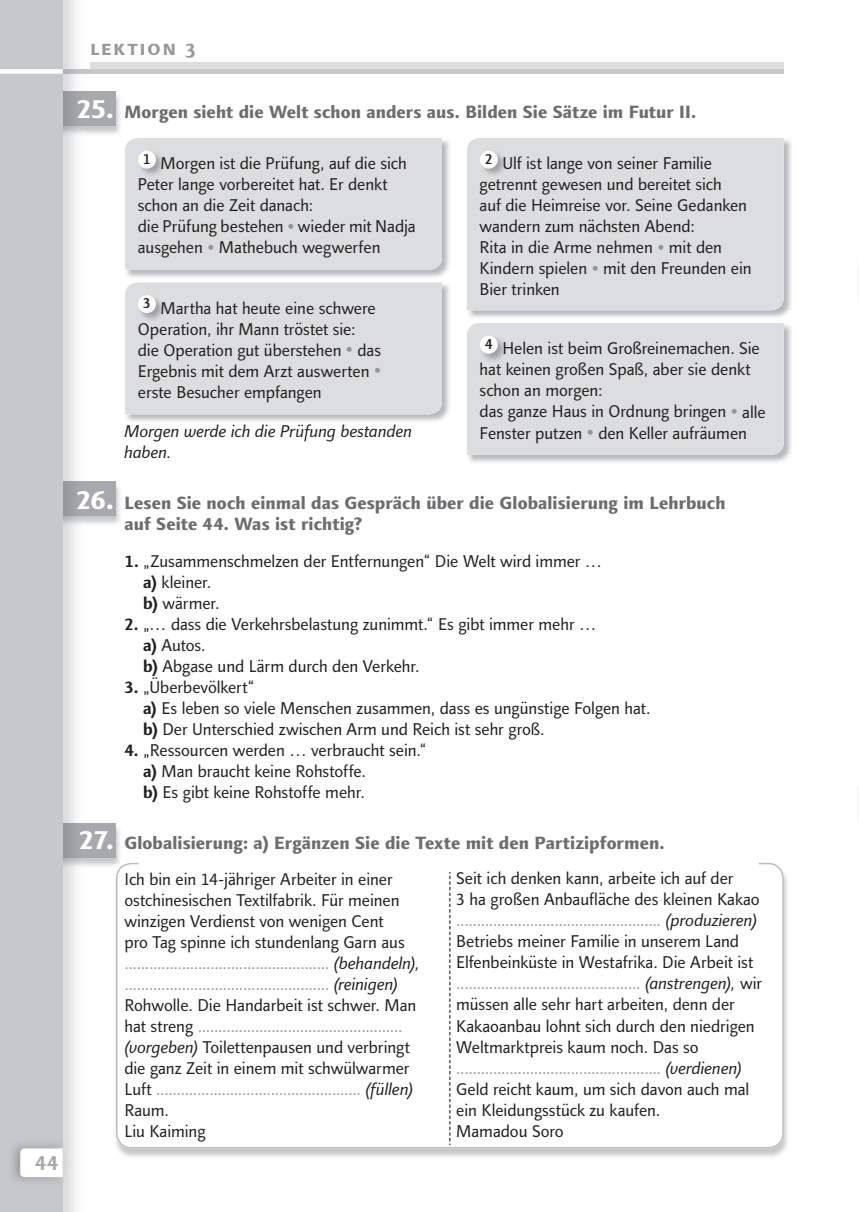
<style>
.page{position:relative;width:859px;height:1212px;background:#fff}
.page>*{position:absolute;margin:0;border:0;box-sizing:border-box;transform-origin:0 0}
.t1{font:700 21px "Finnegan SC";letter-spacing:.1em;color:#95979a}
.t2{font:700 21px "Finnegan";color:#a8a9ad}
.t3{font:18px/21px "Finnegan Extra Bolduj";letter-spacing:.005em;color:#6c6d70}
.t4{font:17.25px/21px "Finnegan";letter-spacing:-.005em;color:#231f20}
.t5{font:italic 17.25px/21px "Finnegan";letter-spacing:-.005em;color:#231f20}
.s1{font-size:27px;color:#fff}
.s2{font-weight:700}
.s3{color:#939598}
.s4{font-style:italic}
</style>
<div class="page">
<div style="left:18px;top:69px;width:765px;height:5px;background:#c7c8ca"></div>
<div style="left:90px;top:63px;width:693px;height:6px;background:#dcdddf"></div>
<img style="left:86px;top:95px;width:34px;height:39px">
<svg style="left:1px;top:91px;width:115px;height:34px;background:#a4a5a9"></svg>
<img style="left:86px;top:485px;width:34px;height:39px">
<svg style="left:1px;top:481px;width:115px;height:34px;background:#a4a5a9"></svg>
<img style="left:86px;top:827px;width:34px;height:39px">
<svg style="left:1px;top:823px;width:115px;height:34px;background:#a4a5a9"></svg>
<img style="left:858px;top:266px;width:1px;height:32px">
<img style="left:858px;top:789px;width:1px;height:31px">
<img style="left:115px;top:868px;width:673px;height:289px">
<svg style="left:113px;top:863px;width:7px;height:3px"></svg>
<div style="left:116px;top:862px;width:667px;height:286px;background:#fff;border-radius:15px"></div>
<div style="left:0;top:0;width:63px;height:1211px;background:#c7c8ca"></div>
<div style="left:0;top:69px;width:63px;height:5px;background:#fff"></div>
<img style="left:12px;top:1138px;width:56px;height:48px">
<svg style="left:20px;top:1148px;width:43px;height:28px"></svg>
<svg style="left:449px;top:872px;width:1px;height:272px"></svg>
<img style="left:126px;top:140px;width:323px;height:137px">
<div style="left:125px;top:138px;width:317px;height:132px;background:#dcdddf"></div>
<img style="left:138px;top:150px;width:27px;height:27px">
<div style="left:138px;top:151px;width:18px;height:17px;background:#fff;border-radius:50%"></div>
<img style="left:125px;top:284px;width:324px;height:137px">
<div style="left:125px;top:282px;width:317px;height:132px;background:#dcdddf"></div>
<img style="left:138px;top:295px;width:27px;height:27px">
<div style="left:138px;top:295px;width:18px;height:18px;background:#fff;border-radius:50%"></div>
<img style="left:467px;top:138px;width:324px;height:180px">
<div style="left:467px;top:138px;width:316px;height:172px;background:#dcdddf"></div>
<img style="left:479px;top:150px;width:27px;height:27px">
<div style="left:480px;top:151px;width:18px;height:17px;background:#fff;border-radius:50%"></div>
<img style="left:468px;top:323px;width:323px;height:139px">
<div style="left:467px;top:323px;width:316px;height:132px;background:#dcdddf"></div>
<img style="left:479px;top:335px;width:27px;height:27px">
<div style="left:480px;top:336px;width:18px;height:17px;background:#fff;border-radius:50%"></div>
<svg style="left:288px;top:224px;width:5px;height:5px"></svg>
<svg style="left:208px;top:245px;width:5px;height:5px"></svg>
<svg style="left:347px;top:347px;width:5px;height:5px"></svg>
<svg style="left:375px;top:368px;width:5px;height:5px"></svg>
<svg style="left:658px;top:245px;width:5px;height:5px"></svg>
<svg style="left:593px;top:266px;width:5px;height:5px"></svg>
<svg style="left:732px;top:409px;width:4px;height:5px"></svg>
<svg style="left:588px;top:430px;width:5px;height:5px"></svg>
<p class="t2" style="left:35px;top:1149px;width:25px">44</p>
<p class="t1" style="left:90px;top:36px;width:106px">lektion 3</p>
<p class="t3" style="left:76px;top:102px;width:621px"><span class="s1">25.</span> Morgen sieht die Welt schon anders aus. Bilden Sie Sätze im Futur II.</p>
<p class="t4" style="left:138px;top:153px;width:279px"><sup>1</sup> Morgen ist die Prüfung, auf die sich Peter lange vorbereitet hat. Er denkt schon an die Zeit danach:<br>die Prüfung bestehen wieder mit Nadja ausgehen Mathebuch wegwerfen</p>
<p class="t4" style="left:479px;top:153px;width:273px"><sup>2</sup> Ulf ist lange von seiner Familie getrennt gewesen und bereitet sich<br>auf die Heimreise vor. Seine Gedanken wandern zum nächsten Abend:<br>Rita in die Arme nehmen mit den<br>Kindern spielen mit den Freunden ein<br>Bier trinken</p>
<p class="t4" style="left:138px;top:297px;width:245px"><sup>3</sup> Martha hat heute eine schwere<br>Operation, ihr Mann tröstet sie:<br>die Operation gut überstehen das<br>Ergebnis mit dem Arzt auswerten erste Besucher empfangen</p>
<p class="t4" style="left:479px;top:338px;width:288px"><sup>4</sup> Helen ist beim Großreinemachen. Sie hat keinen großen Spaß, aber sie denkt schon an morgen:<br>das ganze Haus in Ordnung bringen alle Fenster putzen den Keller aufräumen</p>
<p class="t5" style="left:124px;top:420px;width:289px">Morgen werde ich die Prüfung bestanden haben.</p>
<p class="t3" style="left:124px;top:492px;width:602px;text-indent:-48px"><span class="s1">26.</span> Lesen Sie noch einmal das Gespräch über die Globalisierung im Lehrbuch auf Seite 44. Was ist richtig?</p>
<p class="t4" style="left:143px;top:551px;width:460px;text-indent:-19px"><span class="s2">1.</span> „Zusammenschmelzen der Entfernungen“ Die Welt wird immer … <span class="s2">a)</span> kleiner.<br><span class="s2">b)</span> wärmer.</p>
<p class="t4" style="left:143px;top:614px;width:455px;text-indent:-19px"><span class="s2">2.</span> „… dass die Verkehrsbelastung zunimmt.“ Es gibt immer mehr … <span class="s2">a)</span> Autos.<br><span class="s2">b)</span> Abgase und Lärm durch den Verkehr.</p>
<p class="t4" style="left:143px;top:676px;width:509px;text-indent:-19px"><span class="s2">3.</span> „Überbevölkert“<br><span class="s2">a)</span> Es leben so viele Menschen zusammen, dass es ungünstige Folgen hat. <span class="s2">b)</span> Der Unterschied zwischen Arm und Reich ist sehr groß.</p>
<p class="t4" style="left:143px;top:739px;width:285px;text-indent:-19px"><span class="s2">4.</span> „Ressourcen werden … verbraucht sein.“ <span class="s2">a)</span> Man braucht keine Rohstoffe.<br><span class="s2">b)</span> Es gibt keine Rohstoffe mehr.</p>
<p class="t3" style="left:79px;top:832px;width:587px"><span class="s1">27.</span> Globalisierung: a) Ergänzen Sie die Texte mit den Partizipformen.</p>
<p class="t4" style="left:124px;top:868px;width:297px">Ich bin ein 14-jähriger Arbeiter in einer ostchinesischen Textilfabrik. Für meinen winzigen Verdienst von wenigen Cent<br>pro Tag spinne ich stundenlang Garn aus <span class="s3">..................................................</span> <span class="s4">(behandeln), </span><span class="s3">..................................................</span> <span class="s4">(reinigen)<br></span>Rohwolle. Die Handarbeit ist schwer. Man hat streng <span class="s3">.................................................. </span><span class="s4">(vorgeben)</span> Toilettenpausen und verbringt die ganz Zeit in einem mit schwülwarmer Luft <span class="s3">..................................................</span> <span class="s4">(füllen)<br></span>Raum.<br>Liu Kaiming</p>
<p class="t4" style="left:456px;top:868px;width:307px">Seit ich denken kann, arbeite ich auf der<br>3 ha großen Anbaufläche des kleinen Kakao <span class="s3">..................................................</span> <span class="s4">(produzieren)<br></span>Betriebs meiner Familie in unserem Land Elfenbeinküste in Westafrika. Die Arbeit ist <span class="s3">.............................................</span> <span class="s4">(anstrengen),</span> wir müssen alle sehr hart arbeiten, denn der Kakaoanbau lohnt sich durch den niedrigen Weltmarktpreis kaum noch. Das so <span class="s3">..................................................</span> <span class="s4">(verdienen)<br></span>Geld reicht kaum, um sich davon auch mal ein Kleidungsstück zu kaufen.<br>Mamadou Soro</p>
</div>
